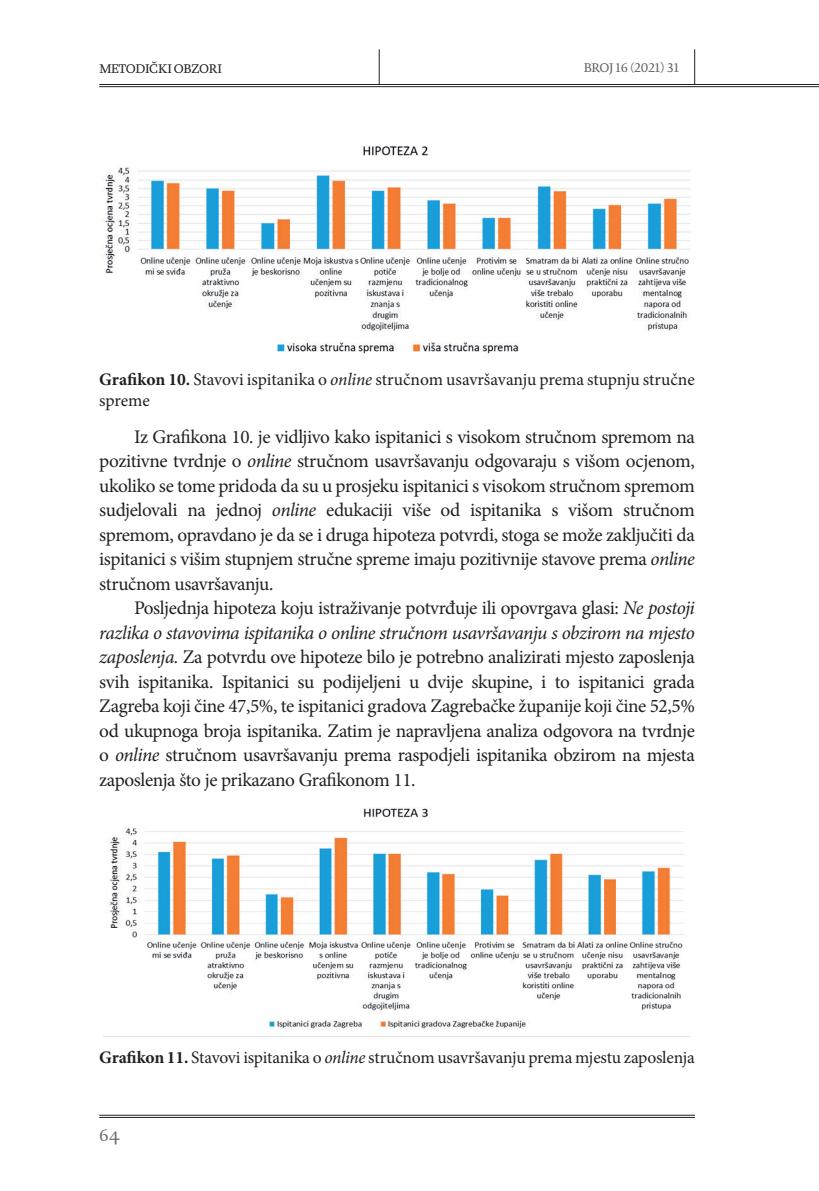
<style>
.page{position:relative;width:819px;height:1191px;background:#fff}
.page>*{position:absolute;margin:0;border:0;box-sizing:border-box;transform-origin:0 0}
.t1{font:19.25px/24.5px "Minion Pro";letter-spacing:-.025em;color:#231f20;text-align:justify}
.t2{font:17.5px/21px "Minion Pro";letter-spacing:-.01em;color:#231f20}
.t3{font:300 17.5px "Brioni Std";color:#6c6d70}
.t4{font:300 13.12px "Brioni Std";letter-spacing:-.03em;color:#231f20}
.t5{font:300 13.12px "Brioni Std";letter-spacing:-.02em;color:#636366}
.s1{font-size:12.25px}
.s2{font-weight:700}
.s3{font-style:italic}
</style>
<div class="page">
<hr style="left:99px;top:84px;width:720px;height:1px;background:#231f20">
<hr style="left:99px;top:86px;width:720px;height:1px;background:#231f20">
<hr style="left:99px;top:1115px;width:595px;height:1px;background:#231f20">
<hr style="left:99px;top:1117px;width:595px;height:1px;background:#231f20">
<hr style="left:379px;top:49px;width:1px;height:35px;background:#231f20">
<hr style="left:694px;top:49px;width:1px;height:35px;background:#231f20">
<img style="left:105px;top:146px;width:585px;height:208px">
<img style="left:109px;top:808px;width:574px;height:221px">
<p class="t4" style="left:99px;top:60px;width:124px">METODIČKI OBZORI</p>
<p class="t5" style="left:583px;top:59px;width:97px">BROJ 16 <span class="s1">(</span>2021) 31</p>
<p class="t2" style="left:99px;top:369px;width:597px"><span class="s2">Grafikon 10.</span> Stavovi ispitanika o <span class="s3">online</span> stručnom usavršavanju prema stupnju stručne spreme</p>
<p class="t1" style="left:99px;top:424px;width:597px;text-indent:35px">Iz Grafikona 10. je vidljivo kako ispitanici s visokom stručnom spremom na pozitivne tvrdnje o <span class="s3">online</span> stručnom usavršavanju odgovaraju s višom ocjenom, ukoliko se tome pridoda da su u prosjeku ispitanici s visokom stručnom spremom sudjelovali na jednoj <span class="s3">online</span> edukaciji više od ispitanika s višom stručnom spremom, opravdano je da se i druga hipoteza potvrdi, stoga se može zaključiti da ispitanici s višim stupnjem stručne spreme imaju pozitivnije stavove prema <span class="s3">online </span>stručnom usavršavanju.</p>
<p class="t1" style="left:99px;top:596px;width:597px;text-indent:35px">Posljednja hipoteza koju istraživanje potvrđuje ili opovrgava glasi: <span class="s3">Ne postoji razlika o stavovima ispitanika o online stručnom usavršavanju s obzirom na mjesto zaposlenja.</span> Za potvrdu ove hipoteze bilo je potrebno analizirati mjesto zaposlenja svih ispitanika. Ispitanici su podijeljeni u dvije skupine, i to ispitanici grada Zagreba koji čine 47,5%, te ispitanici gradova Zagrebačke županije koji čine 52,5% od ukupnoga broja ispitanika. Zatim je napravljena analiza odgovora na tvrdnje o <span class="s3">online</span> stručnom usavršavanju prema raspodjeli ispitanika obzirom na mjesta zaposlenja što je prikazano Grafikonom 11.</p>
<p class="t2" style="left:99px;top:1047px;width:597px"><span class="s2">Grafikon 11.</span> Stavovi ispitanika o <span class="s3">online</span> stručnom usavršavanju prema mjestu zaposlenja</p>
<p class="t3" style="left:99px;top:1123px;width:22px">64</p>
</div>
